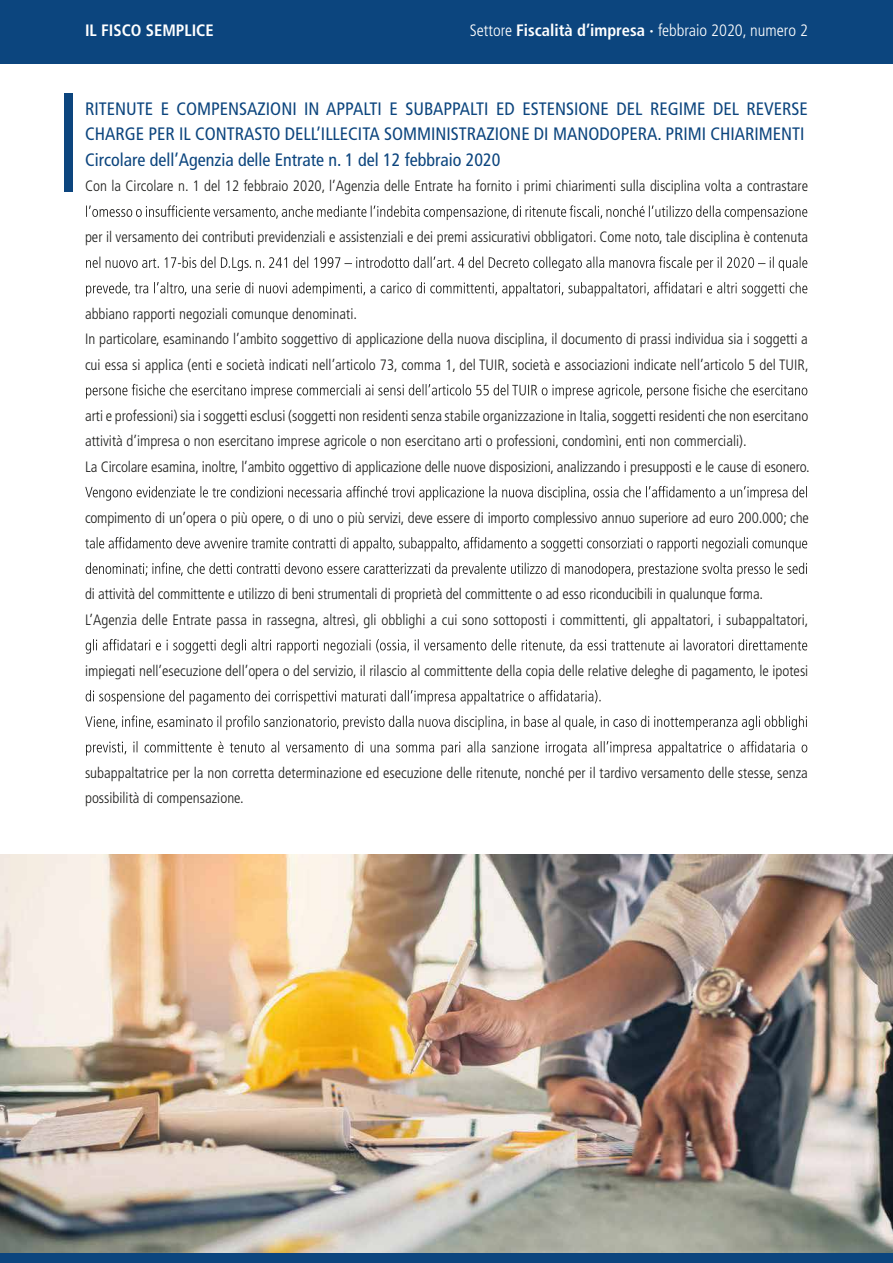
<style>
.page{position:relative;width:893px;height:1263px;background:#fff}
.page>*{position:absolute;margin:0;border:0;box-sizing:border-box;transform-origin:0 0}
.t1{font:condensed 18px/25.5px "Frutiger LT Std";color:#0c457e}
.t2{font:300 condensed 16.5px "Frutiger LT Std";color:#fff}
.t3{font:700 condensed 16.5px "Frutiger LT Std";color:#fff}
.t4{font:300 condensed 15px/25.5px "Frutiger LT Std";color:#1d1d1b}
.s1{font-weight:700}
</style>
<div class="page">
<div style="left:0;top:0;width:893px;height:64px;background:#0c457e"></div>
<div style="left:0;top:1252px;width:893px;height:11px;background:#0c457e"></div>
<div style="left:64px;top:93px;width:8px;height:99px;background:#0c457e"></div>
<svg style="left:86px;top:205px;width:721px;height:15px"></svg>
<svg style="left:86px;top:256px;width:721px;height:15px"></svg>
<svg style="left:86px;top:282px;width:721px;height:15px"></svg>
<svg style="left:86px;top:384px;width:721px;height:15px"></svg>
<svg style="left:85px;top:486px;width:722px;height:15px"></svg>
<svg style="left:85px;top:537px;width:722px;height:15px"></svg>
<svg style="left:86px;top:562px;width:721px;height:15px"></svg>
<svg style="left:86px;top:639px;width:721px;height:15px"></svg>
<svg style="left:86px;top:690px;width:515px;height:15px"></svg>
<svg style="left:85px;top:715px;width:722px;height:15px"></svg>
<svg style="left:86px;top:741px;width:721px;height:15px"></svg>
<img style="left:0;top:854px;width:893px;height:398px">
<p class="t3" style="left:85px;top:20px;width:130px">IL FISCO SEMPLICE</p>
<p class="t2" style="left:470px;top:21px;width:340px">Settore <span class="s1">Fiscalità d’impresa ·</span> febbraio 2020, numero 2</p>
<p class="t1" style="left:85px;top:96px;width:724px">RITENUTE E COMPENSAZIONI IN APPALTI E SUBAPPALTI ED ESTENSIONE DEL REGIME DEL REVERSE<br>CHARGE PER IL CONTRASTO DELL’ILLECITA SOMMINISTRAZIONE DI MANODOPERA. PRIMI CHIARIMENTI<br>Circolare dell’Agenzia delle Entrate n. 1 del 12 febbraio 2020</p>
<p class="t4" style="left:85px;top:174px;width:724px">Con la Circolare n. 1 del 12 febbraio 2020, l’Agenzia delle Entrate ha fornito i primi chiarimenti sulla disciplina volta a contrastare</p>
<p class="t4" style="left:85px;top:225px;width:725px">per il versamento dei contributi previdenziali e assistenziali e dei premi assicurativi obbligatori. Come noto, tale disciplina è contenuta</p>
<p class="t4" style="left:85px;top:301px;width:725px">abbiano rapporti negoziali comunque denominati.<br>In particolare, esaminando l’ambito soggettivo di applicazione della nuova disciplina, il documento di prassi individua sia i soggetti a cui essa si applica (enti e società indicati nell’articolo 73, comma 1, del TUIR, società e associazioni indicate nell’articolo 5 del TUIR,</p>
<p class="t4" style="left:85px;top:403px;width:726px">arti e professioni) sia i soggetti esclusi (soggetti non residenti senza stabile organizzazione in Italia,soggetti residenti che non esercitano attività d’impresa o non esercitano imprese agricole o non esercitano arti o professioni, condomìni, enti non commerciali).<br>La Circolare esamina, inoltre, l’ambito oggettivo di applicazione delle nuove disposizioni, analizzando i presupposti e le cause di esonero.</p>
<p class="t4" style="left:85px;top:505px;width:725px">compimento di un’opera o più opere, o di uno o più servizi, deve essere di importo complessivo annuo superiore ad euro 200.000; che</p>
<p class="t4" style="left:85px;top:582px;width:725px">di attività del committente e utilizzo di beni strumentali di proprietà del committente o ad esso riconducibili in qualunque forma.<br>L’Agenzia delle Entrate passa in rassegna, altresì, gli obblighi a cui sono sottoposti i committenti, gli appaltatori, i subappaltatori,</p>
<p class="t4" style="left:85px;top:658px;width:725px">impiegati nell’esecuzione dell’opera o del servizio, il rilascio al committente della copia delle relative deleghe di pagamento, le ipotesi</p>
<p class="t4" style="left:85px;top:760px;width:724px">subappaltatrice per la non corretta determinazione ed esecuzione delle ritenute, nonché per il tardivo versamento delle stesse, senza possibilità di compensazione.</p>
</div>
